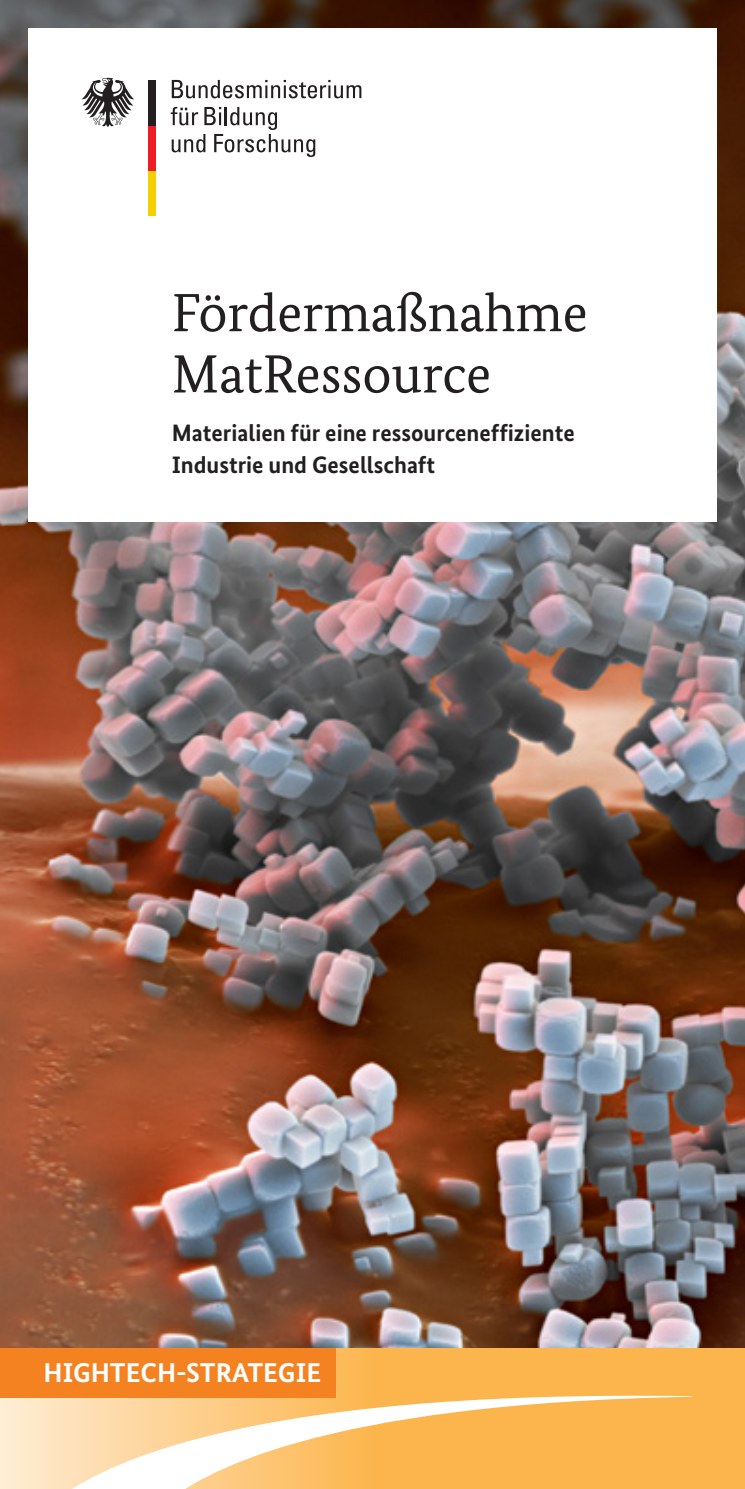
<style>
.page{position:relative;width:745px;height:1489px;background:#fff}
.page>*{position:absolute;margin:0;border:0;box-sizing:border-box;transform-origin:0 0}
.t1{font:53.75px/61.2px "Bundes Serif";color:#231f20}
.t2{font:700 27.25px "Bundes Sans Office";color:#fff}
.t3{font:700 23.75px "Bundes Sans";color:#231f20}
</style>
<div class="page">
<img style="left:0;top:0;width:744px;height:1348px">
<div style="left:28px;top:28px;width:688px;height:494px;background:#fff"></div>
<svg style="left:171px;top:107px;width:144px;height:50px"></svg>
<svg style="left:172px;top:80px;width:189px;height:18px"></svg>
<div style="left:148px;top:170px;width:8px;height:45px;background:#f4cf02"></div>
<div style="left:148px;top:125px;width:8px;height:45px;background:#ee1d23"></div>
<div style="left:148px;top:80px;width:8px;height:45px;background:#231f20"></div>
<svg style="left:81px;top:78px;width:53px;height:49px"></svg>
<svg style="left:0;top:1348px;width:744px;height:140px;background:#fcbc5f"></svg>
<svg style="left:43px;top:1388px;width:648px;height:100px"></svg>
<div style="left:0;top:1348px;width:335px;height:49px;background:#f58220"></div>
<p class="t1" style="left:171px;top:281px;width:417px">Fördermaßnahme<br>MatRessource</p>
<p class="t3" style="left:171px;top:418px;width:404px">Materialien für eine ressourceneffiziente</p>
<p class="t3" style="left:171px;top:450px;width:265px">Industrie und Gesellschaft</p>
<p class="t2" style="left:43px;top:1356px;width:279px">HIGHTECH-STRAGTEGIE</p>
<p class="t2" style="left:89px;top:1356px;width:138px">FORSCHUN</p>
</div>
